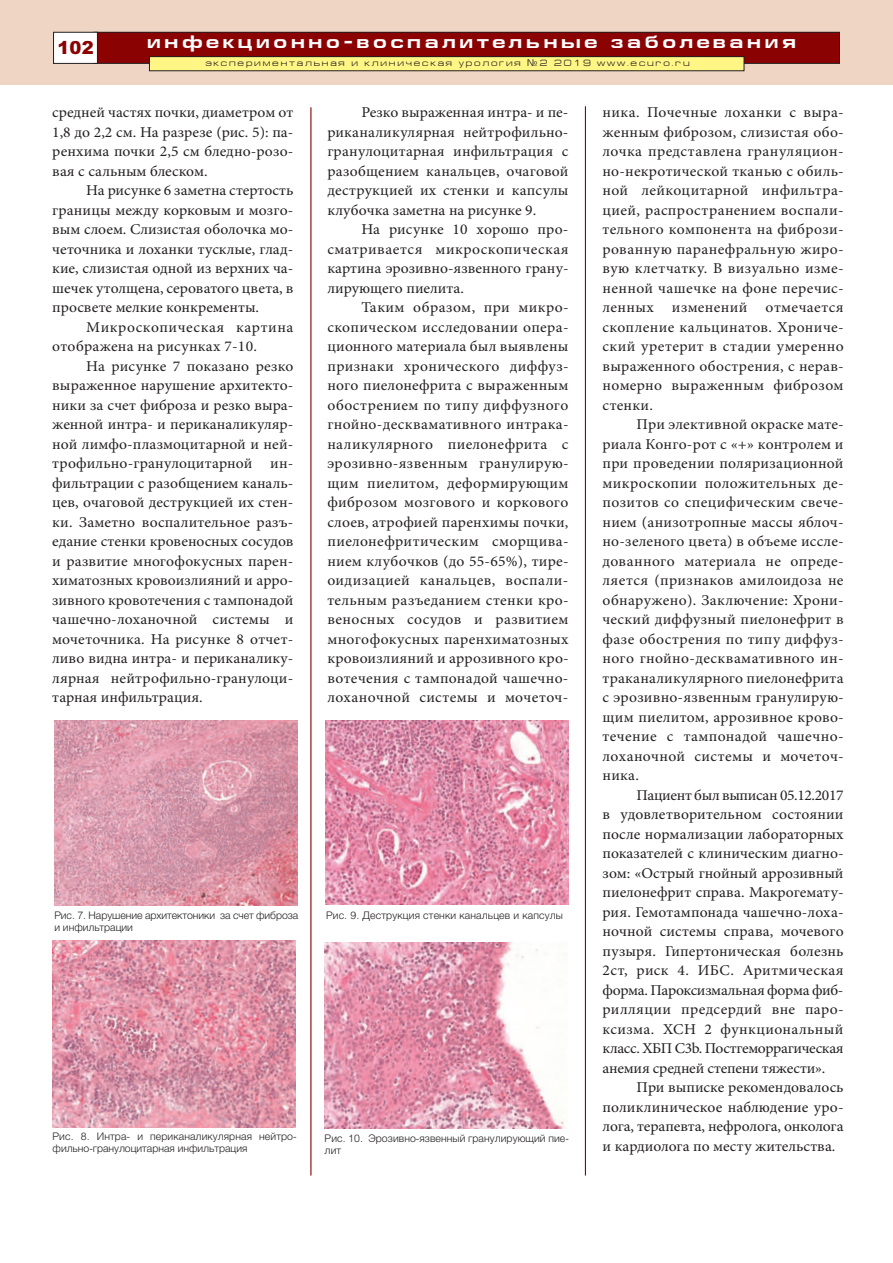
<style>
.page{position:relative;width:893px;height:1263px;background:#fff}
.page>*{position:absolute;margin:0;border:0;box-sizing:border-box;transform-origin:0 0}
.t1{font:700 18px "Europe Ext";letter-spacing:.2em;color:#fff}
.t2{font:900 18px "Arial";color:#8b0202}
.t3{font:15px/19.5px "Minion Pro";letter-spacing:.01em;color:#231f20;text-align:justify;scale:1.04 1}
.t4{font:15px/19.5px "Minion Pro";letter-spacing:.03em;color:#231f20;scale:1.04 1}
.t5{font:300 10.5px/12px "Helvetica";letter-spacing:.01em;color:#231f20}
.t6{font:9px "Europe Ext Normal";letter-spacing:.2em;color:#231f20}
.s1{font-family:"Europe"}
</style>
<div class="page">
<hr style="left:310px;top:107px;width:1px;height:1068px;background:#8b0202">
<hr style="left:585px;top:106px;width:1px;height:1069px;background:#8b0202">
<div style="left:0;top:0;width:893px;height:85px;background:#eed5c4"></div>
<div style="left:94px;top:33px;width:745px;height:30px;background:#8b0202"></div>
<div style="left:94px;top:32px;width:746px;height:32px;border:1px solid #231f20"></div>
<div style="left:54px;top:33px;width:43px;height:30px;background:#fff"></div>
<div style="left:53px;top:32px;width:45px;height:32px;border:1px solid #231f20"></div>
<div style="left:150px;top:57px;width:594px;height:13px;background:#fff685"></div>
<div style="left:149px;top:56px;width:595px;height:15px;border:1px solid #231f20"></div>
<img style="left:54px;top:720px;width:243px;height:185px">
<img style="left:52px;top:941px;width:243px;height:186px">
<img style="left:326px;top:720px;width:243px;height:184px">
<img style="left:324px;top:942px;width:241px;height:186px">
<p class="t2" style="left:58px;top:37px;width:38px">102</p>
<p class="t1" style="left:147px;top:31px;width:650px">инфекционно-воспалительные заболевания</p>
<p class="t6" style="left:205px;top:58px;width:486px">экспериментальная и клиническая урология <span class="s1">¹</span>2 2019 www.ecuro.ru</p>
<p class="t3" style="left:52px;top:104px;width:233px">средней частях почки, диаметром от 1,8 до 2,2 см. На разрезе (рис. 5): па&shy;ренхима почки 2,5 см бледно-розо&shy;вая с сальным блеском.</p>
<p class="t3" style="left:52px;top:182px;width:233px;text-indent:34px">На рисунке 6 заметна стертость границы между корковым и мозго&shy;вым слоем. Слизистая оболочка мо&shy;четочника и лоханки тусклые, глад&shy;кие, слизистая одной из верхних ча&shy;шечек утолщена, сероватого цвета, в просвете мелкие конкременты.</p>
<p class="t4" style="left:52px;top:318px;width:233px;text-indent:34px">Микроскопическая картина отображена на рисунках 7-10.</p>
<p class="t3" style="left:52px;top:357px;width:233px;text-indent:34px">На рисунке 7 показано резко выраженное нарушение архитекто&shy;ники за счет фиброза и резко выра&shy;женной интра- и периканаликуляр&shy;ной лимфо-плазмоцитарной и ней&shy;трофильно-гранулоцитарной ин&shy;фильтрации с разобщением каналь&shy;цев, очаговой деструкцией их стен&shy;ки. Заметно воспалительное разъ&shy;едание стенки кровеносных сосудов и развитие многофокусных парен&shy;химатозных кровоизлияний и арро&shy;зивного кровотечения с тампонадой чашечно-лоханочной системы и мочеточника. На рисунке 8 отчет&shy;ливо видна интра- и периканалику&shy;лярная нейтрофильно-гранулоци&shy;тарная инфильтрация.</p>
<p class="t3" style="left:327px;top:104px;width:233px;text-indent:34px">Резко выраженная интра- и пе&shy;риканаликулярная нейтрофильно&shy;гранулоцитарная инфильтрация с разобщением канальцев, очаговой деструкцией их стенки и капсулы клубочка заметна на рисунке 9.</p>
<p class="t3" style="left:327px;top:221px;width:233px;text-indent:34px">На рисунке 10 хорошо про&shy;сматривается микроскопическая картина эрозивно-язвенного грану&shy;лирующего пиелита.</p>
<p class="t3" style="left:327px;top:299px;width:234px;text-indent:34px">Таким образом, при микро&shy;скопическом исследовании опера&shy;ционного материала был выявлены признаки хронического диффуз&shy;ного пиелонефрита с выраженным обострением по типу диффузного гнойно-десквамативного интрака&shy;наликулярного пиелонефрита с эрозивно-язвенным гранулирую&shy;щим пиелитом, деформирующим фиброзом мозгового и коркового слоев, атрофией паренхимы почки, пиелонефритическим сморщива&shy;нием клубочков (до 55-65%), тире&shy;оидизацией канальцев, воспали&shy;тельным разъеданием стенки кро&shy;веносных сосудов и развитием многофокусных паренхиматозных кровоизлияний и аррозивного кро&shy;вотечения с тампонадой чашечно&shy;лоханочной системы и мочеточ-</p>
<p class="t5" style="left:54px;top:909px;width:246px">Рис. 7. Нарушение архитектоники за счет фиброза и инфильтрации</p>
<p class="t5" style="left:326px;top:909px;width:238px">Рис. 9. Деструкция стенки канальцев и капсулы</p>
<p class="t5" style="left:53px;top:1129px;width:246px">Рис. 8. Интра- и периканаликулярная нейтро&shy;фильно-гранулоцитарная инфильтрация</p>
<p class="t5" style="left:325px;top:1131px;width:246px">Рис. 10. Эрозивно-язвенный гранулирующий пие&shy;лит</p>
<p class="t3" style="left:602px;top:104px;width:234px">ника. Почечные лоханки с выра&shy;женным фиброзом, слизистая обо&shy;лочка представлена грануляцион&shy;но-некротической тканью с обиль&shy;ной лейкоцитарной инфильтра&shy;цией, распространением воспали&shy;тельного компонента на фибрози&shy;рованную паранефральную жиро&shy;вую клетчатку. В визуально изме&shy;ненной чашечке на фоне перечис&shy;ленных изменений отмечается скопление кальцинатов. Хрониче&shy;ский уретерит в стадии умеренно выраженного обострения, с нерав&shy;номерно выраженным фиброзом стенки.</p>
<p class="t3" style="left:602px;top:416px;width:234px;text-indent:34px">При элективной окраске мате&shy;риала Конго-рот с «+» контролем и при проведении поляризационной микроскопии положительных де&shy;позитов со специфическим свече&shy;нием (анизотропные массы яблоч&shy;но-зеленого цвета) в объеме иссле&shy;дованного материала не опреде&shy;ляется (признаков амилоидоза не обнаружено). Заключение: Хрони&shy;ческий диффузный пиелонефрит в фазе обострения по типу диффуз&shy;ного гнойно-десквамативного ин&shy;траканаликулярного пиелонефрита с эрозивно-язвенным гранулирую&shy;щим пиелитом, аррозивное крово&shy;течение с тампонадой чашечно&shy;лоханочной системы и мочеточ&shy;ника.</p>
<p class="t3" style="left:602px;top:786px;width:234px;text-indent:34px">Пациент был выписан 05.12.2017 в удовлетворительном состоянии после нормализации лабораторных показателей с клиническим диагно&shy;зом: «Острый гнойный аррозивный пиелонефрит справа. Макрогемату&shy;рия. Гемотампонада чашечно-лоха&shy;ночной системы справа, мочевого пузыря. Гипертоническая болезнь 2ст, риск 4. ИБС. Аритмическая форма. Пароксизмальная форма фиб&shy;рилляции предсердий вне паро&shy;ксизма. ХСН 2 функциональный класс. ХБП С3b. Постгеморрагическая анемия средней степени тяжести».</p>
<p class="t3" style="left:602px;top:1079px;width:233px;text-indent:34px">При выписке рекомендовалось поликлиническое наблюдение уро&shy;лога, терапевта, нефролога, онколога и кардиолога по месту жительства.</p>
</div>
